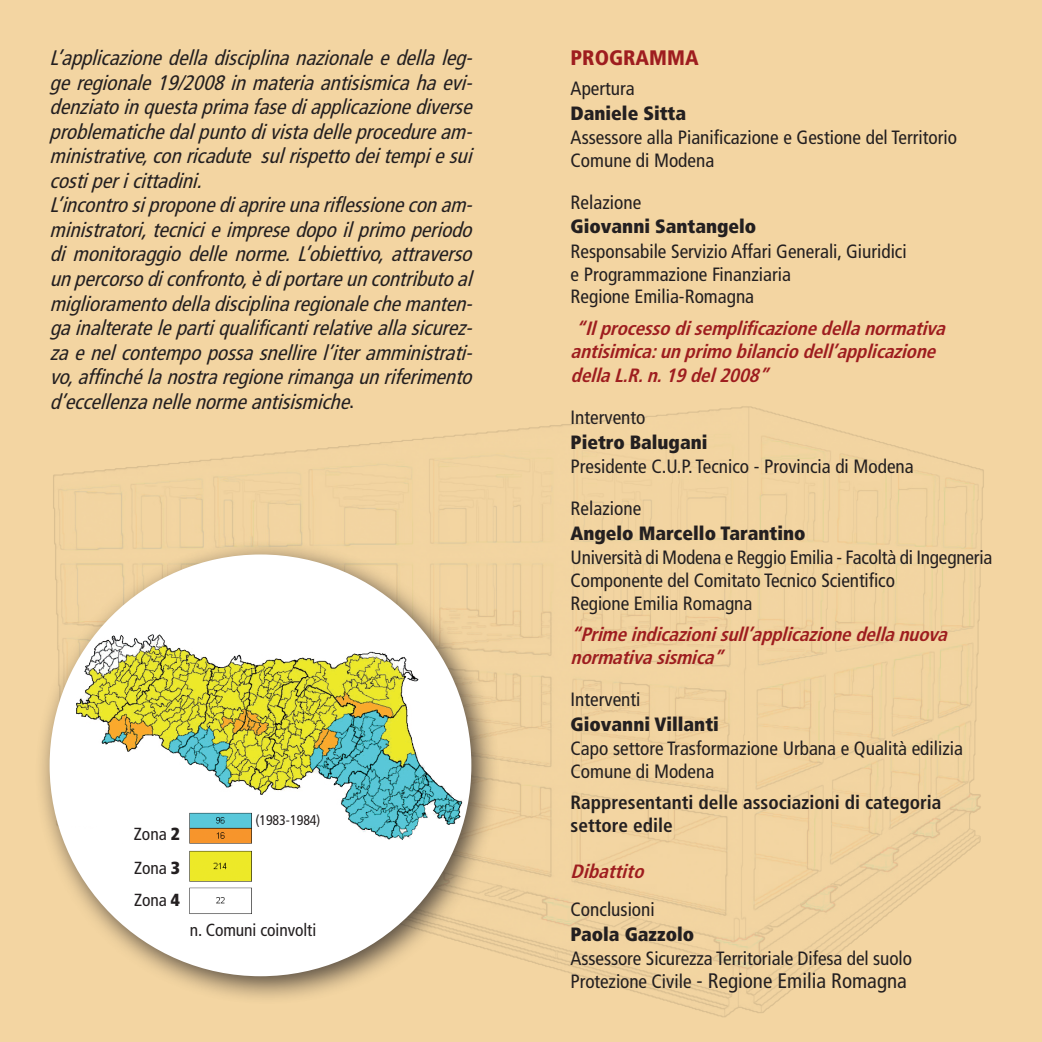
<style>
.page{position:relative;width:1042px;height:1042px;background:#f3d5a2}
.page>*{position:absolute;margin:0;border:0;box-sizing:border-box;transform-origin:0 0}
.t1{font:italic condensed 21px/24.5px "Frutiger";color:#231f20}
.t2{font:condensed 21px "Frutiger";color:#231f20}
.t3{font:900 condensed 21px "Frutiger";color:#9e1d1f}
.t4{font:condensed 19.25px/22.8px "Frutiger";color:#231f20}
.t5{font:italic 700 condensed 19.25px/22.8px "Frutiger";color:#9e1d1f}
.t6{font:900 condensed 19.25px "Frutiger";color:#231f20}
.t7{font:700 condensed 19.25px/22.8px "Frutiger";color:#231f20}
.t8{font:condensed 17.5px/34.1px "Frutiger";letter-spacing:-.005em;color:#231f20}
.t9{font:condensed 14px "Frutiger";letter-spacing:-.005em;color:#231f20}
.s1{font-style:normal}
.s2{font-size:19.25px}
.s3{font-weight:900}
</style>
<div class="page">
<img style="left:53px;top:406px;width:931px;height:611px">
<div style="left:33px;top:538px;width:466px;height:465px;background:#231f20;opacity:.75"></div>
<div style="left:50px;top:554px;width:421px;height:422px;background:#fff;border-radius:50%"></div>
<img style="left:72px;top:623px;width:399px;height:224px">
<img style="left:186px;top:807px;width:74px;height:107px">
<p class="t1" style="left:50px;top:46px;width:430px">L’applicazionedelladisciplinanazionaleedellaleg&shy;geregionale19/2008inmateriaantisismicahaevi&shy;denziatoinquestaprimafasediapplicazionediverse problematichedalpuntodivistadelleproceduream&shy;ministrative,conricadute sulrispettodeitempiesui costipericittadini.<br>L’incontrosiproponediaprireunariflessioneconam&shy;ministratori,tecnicieimpresedopoilprimoperiodo di monitoraggio delle norme.L’obiettivo,attraverso unpercorsodiconfronto,èdiportareuncontributoal miglioramentodelladisciplinaregionalechemanten&shy;gainalteratelepartiqualificantirelativeallasicurez&shy;zaenelcontempopossasnellirel’iteramministrati&shy;vo,affinchélanostraregionerimangaunriferimento d’eccellenzanellenormeantisismiche<span class="s1">.</span></p>
<p class="t3" style="left:570px;top:45px;width:129px">PROGRAMMA</p>
<p class="t4" style="left:570px;top:77px;width:66px">Apertura</p>
<p class="t6" style="left:570px;top:101px;width:117px">Daniele Sitta</p>
<p class="t4" style="left:570px;top:126px;width:388px">Assessore alla Pianificazione e Gestione del Territorio<br>Comune di Modena</p>
<p class="t4" style="left:570px;top:191px;width:72px">Relazione</p>
<p class="t6" style="left:570px;top:215px;width:187px">Giovanni Santangelo</p>
<p class="t4" style="left:570px;top:240px;width:338px">Responsabile Servizio Affari Generali, Giuridici e Programmazione Finanziaria<br>Regione Emilia-Romagna</p>
<p class="t5" style="left:570px;top:317px;width:382px">“Ilprocessodisemplificazionedellanormativa antisimica:unprimobilanciodell’applicazione</p>
<p class="t5" style="left:570px;top:364px;width:205px">dellaL.R.n.19del2008”</p>
<p class="t4" style="left:570px;top:406px;width:76px">Intervento</p>
<p class="t6" style="left:570px;top:430px;width:138px">Pietro Balugani</p>
<p class="t4" style="left:570px;top:446px;width:345px;line-height:42px">Presidente C.U.P. Tecnico - Provincia di Modena<br>Relazione</p>
<p class="t6" style="left:570px;top:521px;width:236px">Angelo Marcello Tarantino</p>
<p class="t4" style="left:570px;top:546px;width:423px">Università di Modena e Reggio Emilia - Facoltà di Ingegneria<br>Componente del Comitato Tecnico Scientifico<br>Regione Emilia Romagna</p>
<p class="t5" style="left:570px;top:623px;width:384px">“Primeindicazionisull’applicazionedellanuova normativasismica”</p>
<p class="t4" style="left:570px;top:688px;width:71px">Interventi</p>
<p class="t6" style="left:570px;top:712px;width:150px">Giovanni Villanti</p>
<p class="t4" style="left:570px;top:737px;width:394px">Capo settore Trasformazione Urbana e Qualità edilizia<br>Comune di Modena</p>
<p class="t7" style="left:570px;top:791px;width:372px">Rappresentanti delle associazioni di categoria settore edile</p>
<p class="t5" style="left:570px;top:859px;width:80px">Dibattito</p>
<p class="t4" style="left:570px;top:898px;width:86px">Conclusioni</p>
<p class="t6" style="left:570px;top:922px;width:125px">Paola Gazzolo</p>
<p class="t4" style="left:570px;top:947px;width:343px">Assessore Sicurezza Territoriale Difesa del suolo</p>
<p class="t2" style="left:570px;top:968px;width:338px"><span class="s2">Protezione Civile</span> - Regione Emilia Romagna</p>
<p class="t9" style="left:255px;top:812px;width:66px">(1983-1984)</p>
<p class="t8" style="left:134px;top:817px;width:48px">Zona <span class="s3">2<br></span>Zona <span class="s3">3</span></p>
<p class="t8" style="left:134px;top:882px;width:47px">Zona <span class="s3">4</span></p>
<p class="t8" style="left:190px;top:913px;width:128px">n. Comuni coinvolti</p>
</div>
